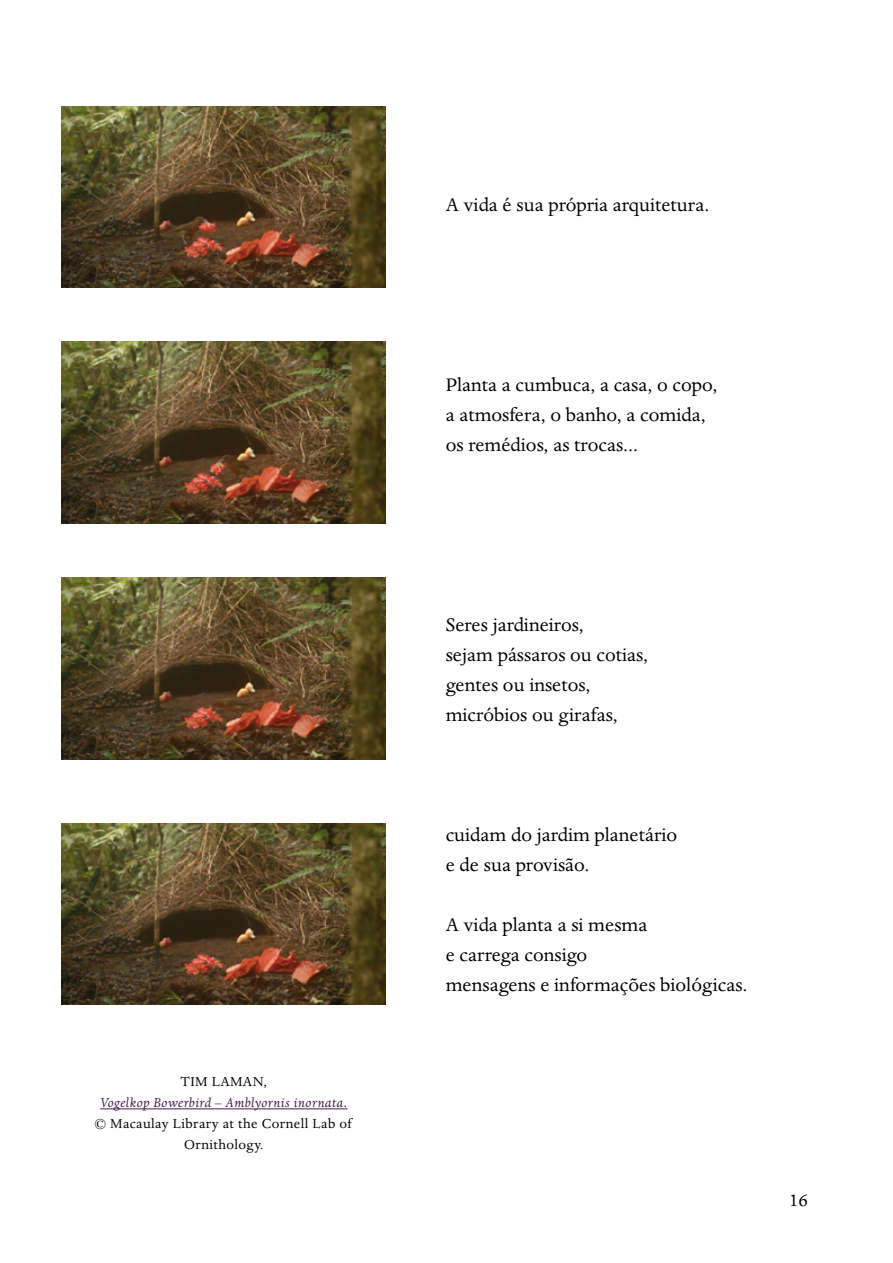
<style>
.page{position:relative;width:893px;height:1263px;background:#fff}
.page>*{position:absolute;margin:0;border:0;box-sizing:border-box;transform-origin:0 0}
.t1{font:21px/30px "Dante";color:#000}
.t2{font:15px/21px "Dante";letter-spacing:.025em;color:#000;text-align:center}
.t3{font:italic 15px "Dante";letter-spacing:.025em;color:#491c4e}
</style>
<div class="page">
<img style="left:62px;top:106px;width:324px;height:182px">
<img style="left:62px;top:342px;width:324px;height:181px">
<img style="left:62px;top:578px;width:324px;height:181px">
<img style="left:62px;top:823px;width:324px;height:182px">
<hr style="left:100px;top:1108px;width:247px;height:1px;background:#491c4e">
<p class="t2" style="left:180px;top:1072px;width:88px">TIM LAMAN,</p>
<p class="t3" style="left:100px;top:1095px;width:249px">Vogelkop Bowerbird – Amblyornis inornata.</p>
<p class="t2" style="left:94px;top:1114px;width:259px">© Macaulay Library at the Cornell Lab of<br>Ornithology.</p>
<p class="t1" style="left:446px;top:190px;width:265px">A vida é sua própria arquitetura.</p>
<p class="t1" style="left:446px;top:370px;width:273px">Planta a cumbuca, a casa, o copo, a atmosfera, o banho, a comida, os remédios, as trocas...</p>
<p class="t1" style="left:446px;top:610px;width:204px">Seres jardineiros,<br>sejam pássaros ou cotias, gentes ou insetos, micróbios ou girafas,</p>
<p class="t1" style="left:446px;top:820px;width:233px">cuidam do jardim planetário e de sua provisão.</p>
<p class="t1" style="left:446px;top:910px;width:303px">A vida planta a si mesma<br>e carrega consigo<br>mensagens e informações biológicas.</p>
<p class="t1" style="left:789px;top:1185px;width:20px">16</p>
</div>
